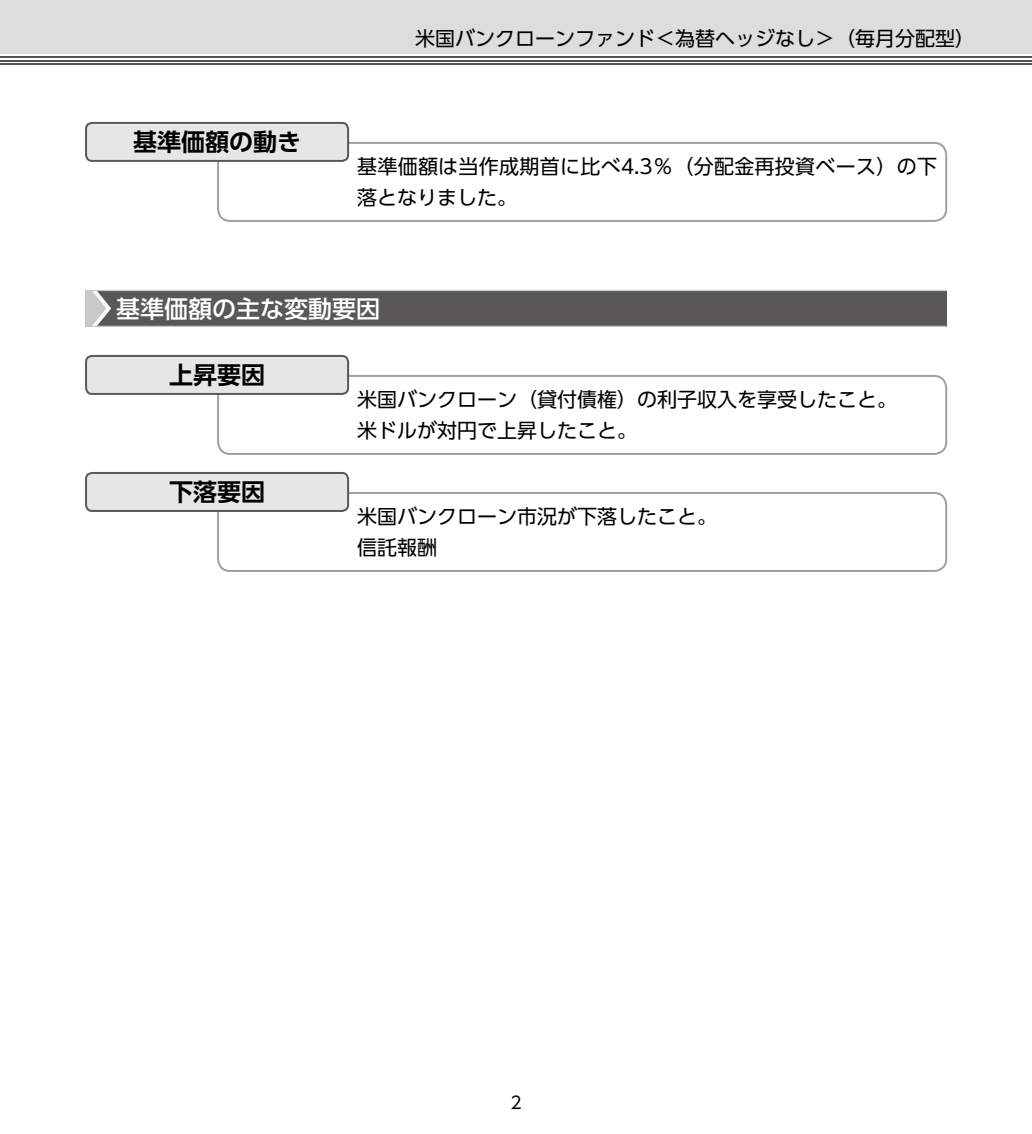
<style>
.page{position:relative;width:1032px;height:1134px;background:#fff}
.page>*{position:absolute;margin:0;border:0;box-sizing:border-box;transform-origin:0 0}
.t1{font:700 24px "UD Shin Go Pro De";color:#000}
.t2{font:500 24px "UD Shin Go Pro";color:#fff}
.t3{font:20px/31px "UD Shin Go Pro";color:#000}
.t4{font:17px "UD Shin Go Pro";color:#000}
</style>
<div class="page">
<div style="left:0;top:0;width:1032px;height:54px;background:#dcdddd"></div>
<hr style="left:0;top:63px;width:1032px;height:2px;background:#545251">
<hr style="left:0;top:60px;width:1032px;height:1px;background:#545251">
<hr style="left:0;top:56px;width:1032px;height:2px;background:#545251">
<div style="left:217px;top:142px;width:730px;height:80px;border:2px solid #9fa0a0;border-radius:12px"></div>
<div style="left:86px;top:123px;width:262px;height:38px;background:#e6e6e6;border-radius:6px"></div>
<div style="left:85px;top:122px;width:264px;height:40px;border:2px solid #595757;border-radius:6px"></div>
<div style="left:85px;top:290px;width:862px;height:36px;background:#595757"></div>
<hr style="left:85px;top:326px;width:861px;height:1px;background:#c9caca">
<hr style="left:85px;top:290px;width:862px;height:1px;background:#c9caca">
<svg style="left:85px;top:291px;width:26px;height:35px"></svg>
<div style="left:217px;top:375px;width:730px;height:80px;border:2px solid #9fa0a0;border-radius:12px"></div>
<div style="left:86px;top:356px;width:262px;height:38px;background:#e6e6e6;border-radius:6px"></div>
<div style="left:85px;top:355px;width:264px;height:40px;border:2px solid #595757;border-radius:6px"></div>
<div style="left:217px;top:492px;width:730px;height:80px;border:2px solid #9fa0a0;border-radius:12px"></div>
<div style="left:86px;top:473px;width:262px;height:38px;background:#e6e6e6;border-radius:6px"></div>
<div style="left:85px;top:472px;width:264px;height:40px;border:2px solid #595757;border-radius:6px"></div>
<p class="t1" style="left:133px;top:122px;width:169px">基準価額の動き</p>
<p class="t3" style="left:415px;top:22px;width:561px">米国バンクローンファンド＜為替ヘッジなし＞（毎月分配型）</p>
<p class="t3" style="left:357px;top:150px;width:581px">基準価額は当作成期首に比べ4.3％（分配金再投資ベース）の下落となりました。</p>
<p class="t2" style="left:116px;top:289px;width:265px">基準価額の主な変動要因</p>
<p class="t1" style="left:169px;top:355px;width:97px">上昇要因</p>
<p class="t1" style="left:169px;top:472px;width:97px">下落要因</p>
<p class="t3" style="left:357px;top:383px;width:541px">米国バンクローン（貸付債権）の利子収入を享受したこと。米ドルが対円で上昇したこと。</p>
<p class="t3" style="left:357px;top:500px;width:361px">米国バンクローン市況が下落したこと。信託報酬</p>
<p class="t4" style="left:510px;top:1089px;width:13px">2</p>
</div>
